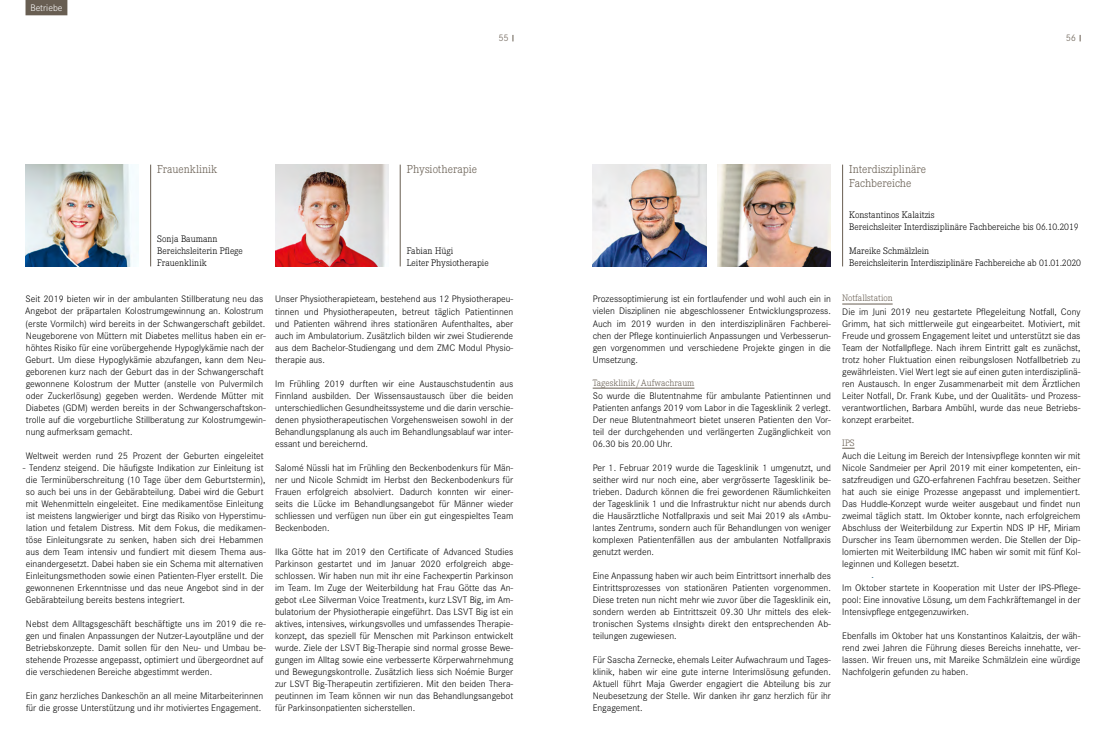
<style>
.page{position:relative;width:1106px;height:738px;background:#fff}
.page>*{position:absolute;margin:0;border:0;box-sizing:border-box;transform-origin:0 0}
.t1{font:300 12px/14.7px "Corporate E";color:#685e52}
.t2{font:300 9.8px/12px "Corporate S";color:#000;text-align:justify}
.t3{font:300 9.8px/12px "Corporate E";color:#000}
.t4{font:300 9.8px "Corporate S";color:#fff}
.t5{font:300 9.8px "Corporate S";color:#685e52}
.t6{font:300 9.6px "Corporate E";color:#685e52}
</style>
<div class="page">
<div style="left:26px;top:0;width:41px;height:15px;background:#685e52"></div>
<hr style="left:592px;top:387px;width:102px;height:1px;background:#685e52">
<hr style="left:842px;top:303px;width:50px;height:1px;background:#685e52">
<svg style="left:842px;top:447px;width:12px;height:1px"></svg>
<hr style="left:150px;top:164px;width:1px;height:102px;background:#685e52">
<hr style="left:842px;top:164px;width:1px;height:102px;background:#685e52">
<img style="left:592px;top:164px;width:114px;height:102px">
<img style="left:717px;top:164px;width:114px;height:102px">
<img style="left:26px;top:164px;width:113px;height:102px">
<hr style="left:400px;top:164px;width:1px;height:102px;background:#685e52">
<img style="left:275px;top:164px;width:113px;height:102px">
<p class="t4" style="left:30px;top:1px;width:34px">Betriebe</p>
<p class="t5" style="left:498px;top:32px;width:12px">55</p>
<p class="t5" style="left:1065px;top:32px;width:12px">56</p>
<p class="t1" style="left:157px;top:161px;width:62px">Frauenklinik</p>
<p class="t1" style="left:407px;top:161px;width:72px">Physiotherapie</p>
<p class="t3" style="left:157px;top:233px;width:87px">Sonja Baumann<br>Bereichsleiterin Pflege<br>Frauenklinik</p>
<p class="t3" style="left:407px;top:244px;width:83px">Fabian Hügi<br>Leiter Physiotherapie</p>
<p class="t2" style="left:25px;top:292px;width:242px;text-align:left">Seit 2019 bieten wir in der ambulanten Stillberatung neu das Angebot der präpartalen Kolostrumgewinnung an. Kolostrum (erste Vormilch) wird bereits in der Schwangerschaft gebildet.<br>Neugeborene von Müttern mit Diabetes mellitus haben ein er&shy;höhtes Risiko für eine vorübergehende Hypoglykämie nach der Geburt. Um diese Hypoglykämie abzufangen, kann dem Neu&shy;geborenen kurz nach der Geburt das in der Schwangerschaft gewonnene Kolostrum der Mutter (anstelle von Pulvermilch oder Zuckerlösung) gegeben werden. Werdende Mütter mit Diabetes (GDM) werden bereits in der Schwangerschaftskon&shy;trolle auf die vorgeburtliche Stillberatung zur Kolostrumgewin&shy;nung aufmerksam gemacht.</p>
<p class="t2" style="left:26px;top:448px;width:239px">Weltweit werden rund 25 Prozent der Geburten eingeleitet</p>
<p class="t2" style="left:23px;top:460px;width:244px;text-align:left">- Tendenz steigend. Die häufigste Indikation zur Einleitung ist die Terminüberschreitung (10 Tage über dem Geburtstermin), so auch bei uns in der Gebärabteilung. Dabei wird die Geburt mit Wehenmitteln eingeleitet. Eine medikamentöse Einleitung ist meistens langwieriger und birgt das Risiko von Hyperstimu&shy;lation und fetalem Distress. Mit dem Fokus, die medikamen&shy;töse Einleitungsrate zu senken, haben sich drei Hebammen aus dem Team intensiv und fundiert mit diesem Thema aus&shy;einandergesetzt. Dabei haben sie ein Schema mit alternativen Einleitungsmethoden sowie einen Patienten-Flyer erstellt. Die gewonnenen Erkenntnisse und das neue Angebot sind in der Gebärabteilung bereits bestens integriert.</p>
<p class="t2" style="left:26px;top:616px;width:241px;text-align:left">Nebst dem Alltagsgeschäft beschäftigte uns im 2019 die re&shy;gen und finalen Anpassungen der Nutzer-Layoutpläne und der Betriebskonzepte. Damit sollen für den Neu- und Umbau be&shy;stehende Prozesse angepasst, optimiert und übergeordnet auf die verschiedenen Bereiche abgestimmt werden.</p>
<p class="t2" style="left:26px;top:688px;width:239px">Ein ganz herzliches Dankeschön an all meine Mitarbeiterinnen für die grosse Unterstützung und ihr motiviertes Engagement.</p>
<p class="t2" style="left:275px;top:292px;width:240px">Unser Physiotherapieteam, bestehend aus 12 Physiotherapeu&shy;tinnen und Physiotherapeuten, betreut täglich Patientinnen und Patienten während ihres stationären Aufenthaltes, aber auch im Ambulatorium. Zusätzlich bilden wir zwei Studierende aus dem Bachelor-Studiengang und dem ZMC Modul Physio&shy;therapie aus.</p>
<p class="t2" style="left:275px;top:376px;width:240px">Im Frühling 2019 durften wir eine Austauschstudentin aus Finnland ausbilden. Der Wissensaustausch über die beiden unterschiedlichen Gesundheitssysteme und die darin verschie&shy;denen physiotherapeutischen Vorgehensweisen sowohl in der Behandlungsplanung als auch im Behandlungsablauf war inter&shy;essant und bereichernd.</p>
<p class="t2" style="left:275px;top:460px;width:240px">Salomé Nüssli hat im Frühling den Beckenbodenkurs für Män&shy;ner und Nicole Schmidt im Herbst den Beckenbodenkurs für Frauen erfolgreich absolviert. Dadurch konnten wir einer&shy;seits die Lücke im Behandlungsangebot für Männer wieder schliessen und verfügen nun über ein gut eingespieltes Team Beckenboden.</p>
<p class="t2" style="left:275px;top:544px;width:240px">Ilka Götte hat im 2019 den Certificate of Advanced Studies Parkinson gestartet und im Januar 2020 erfolgreich abge&shy;schlossen. Wir haben nun mit ihr eine Fachexpertin Parkinson im Team. Im Zuge der Weiterbildung hat Frau Götte das An&shy;gebot «Lee Silverman Voice Treatment», kurz LSVT Big, im Am&shy;bulatorium der Physiotherapie eingeführt. Das LSVT Big ist ein aktives, intensives, wirkungsvolles und umfassendes Therapie&shy;konzept, das speziell für Menschen mit Parkinson entwickelt wurde. Ziele der LSVT Big-Therapie sind normal grosse Bewe&shy;gungen im Alltag sowie eine verbesserte Körperwahrnehmung und Bewegungskontrolle. Zusätzlich liess sich Noémie Burger zur LSVT Big-Therapeutin zertifizieren. Mit den beiden Thera&shy;peutinnen im Team können wir nun das Behandlungsangebot für Parkinsonpatienten sicherstellen.</p>
<p class="t2" style="left:592px;top:292px;width:240px">Prozessoptimierung ist ein fortlaufender und wohl auch ein in vielen Disziplinen nie abgeschlossener Entwicklungsprozess.<br>Auch im 2019 wurden in den interdisziplinären Fachberei&shy;chen der Pflege kontinuierlich Anpassungen und Verbesserun&shy;gen vorgenommen und verschiedene Projekte gingen in die Umsetzung.</p>
<p class="t6" style="left:592px;top:376px;width:103px">Tagesklinik / Aufwachraum</p>
<p class="t2" style="left:592px;top:388px;width:240px">So wurde die Blutentnahme für ambulante Patientinnen und Patienten anfangs 2019 vom Labor in die Tagesklinik 2 verlegt.<br>Der neue Blutentnahmeort bietet unseren Patienten den Vor&shy;teil der durchgehenden und verlängerten Zugänglichkeit von 06.30 bis 20.00 Uhr.</p>
<p class="t2" style="left:592px;top:460px;width:240px">Per 1. Februar 2019 wurde die Tagesklinik 1 umgenutzt, und seither wird nur noch eine, aber vergrösserte Tagesklinik be&shy;trieben. Dadurch können die frei gewordenen Räumlichkeiten der Tagesklinik 1 und die Infrastruktur nicht nur abends durch die Hausärztliche Notfallpraxis und seit Mai 2019 als «Ambu&shy;lantes Zentrum», sondern auch für Behandlungen von weniger komplexen Patientenfällen aus der ambulanten Notfallpraxis genutzt werden.</p>
<p class="t2" style="left:592px;top:568px;width:240px">Eine Anpassung haben wir auch beim Eintrittsort innerhalb des Eintrittsprozesses von stationären Patienten vorgenommen.<br>Diese treten nun nicht mehr wie zuvor über die Tagesklinik ein, sondern werden ab Eintrittszeit 09.30 Uhr mittels des elek&shy;tronischen Systems «Insight» direkt den entsprechenden Ab&shy;teilungen zugewiesen.</p>
<p class="t2" style="left:592px;top:652px;width:240px">Für Sascha Zernecke, ehemals Leiter Aufwachraum und Tages&shy;klinik, haben wir eine gute interne Interimslösung gefunden.<br>Aktuell führt Maja Gwerder engagiert die Abteilung bis zur Neubesetzung der Stelle. Wir danken ihr ganz herzlich für ihr Engagement.</p>
<p class="t1" style="left:849px;top:161px;width:78px">Interdisziplinäre<br>Fachbereiche</p>
<p class="t3" style="left:849px;top:209px;width:231px">Konstantinos Kalaitzis<br>Bereichsleiter Interdisziplinäre Fachbereiche bis 06.10.2019</p>
<p class="t3" style="left:849px;top:245px;width:233px">Mareike Schmälzlein<br>Bereichsleiterin Interdisziplinäre Fachbereiche ab 01.01.2020</p>
<p class="t6" style="left:842px;top:292px;width:52px">Notfallstation</p>
<p class="t2" style="left:842px;top:304px;width:240px">Die im Juni 2019 neu gestartete Pflegeleitung Notfall, Cony Grimm, hat sich mittlerweile gut eingearbeitet. Motiviert, mit Freude und grossem Engagement leitet und unterstützt sie das Team der Notfallpflege. Nach ihrem Eintritt galt es zunächst, trotz hoher Fluktuation einen reibungslosen Notfallbetrieb zu gewährleisten. Viel Wert legt sie auf einen guten interdisziplinä&shy;ren Austausch. In enger Zusammenarbeit mit dem Ärztlichen Leiter Notfall, Dr. Frank Kube, und der Qualitäts- und Prozess&shy;verantwortlichen, Barbara Ambühl, wurde das neue Betriebs&shy;konzept erarbeitet.</p>
<p class="t6" style="left:842px;top:436px;width:14px">IPS</p>
<p class="t2" style="left:842px;top:448px;width:240px">Auch die Leitung im Bereich der Intensivpflege konnten wir mit Nicole Sandmeier per April 2019 mit einer kompetenten, ein&shy;satzfreudigen und GZO-erfahrenen Fachfrau besetzen. Seither hat auch sie einige Prozesse angepasst und implementiert.<br>Das Huddle-Konzept wurde weiter ausgebaut und findet nun zweimal täglich statt. Im Oktober konnte, nach erfolgreichem Abschluss der Weiterbildung zur Expertin NDS IP HF, Miriam Durscher ins Team übernommen werden. Die Stellen der Dip&shy;lomierten mit Weiterbildung IMC haben wir somit mit fünf Kol&shy;leginnen und Kollegen besetzt.</p>
<p class="t2" style="left:842px;top:580px;width:240px">Im Oktober startete in Kooperation mit Uster der IPS-Pflege&shy;pool: Eine innovative Lösung, um dem Fachkräftemangel in der Intensivpflege entgegenzuwirken.</p>
<p class="t2" style="left:842px;top:628px;width:240px">Ebenfalls im Oktober hat uns Konstantinos Kalaitzis, der wäh&shy;rend zwei Jahren die Führung dieses Bereichs innehatte, ver&shy;lassen. Wir freuen uns, mit Mareike Schmälzlein eine würdige Nachfolgerin gefunden zu haben.</p>
</div>
